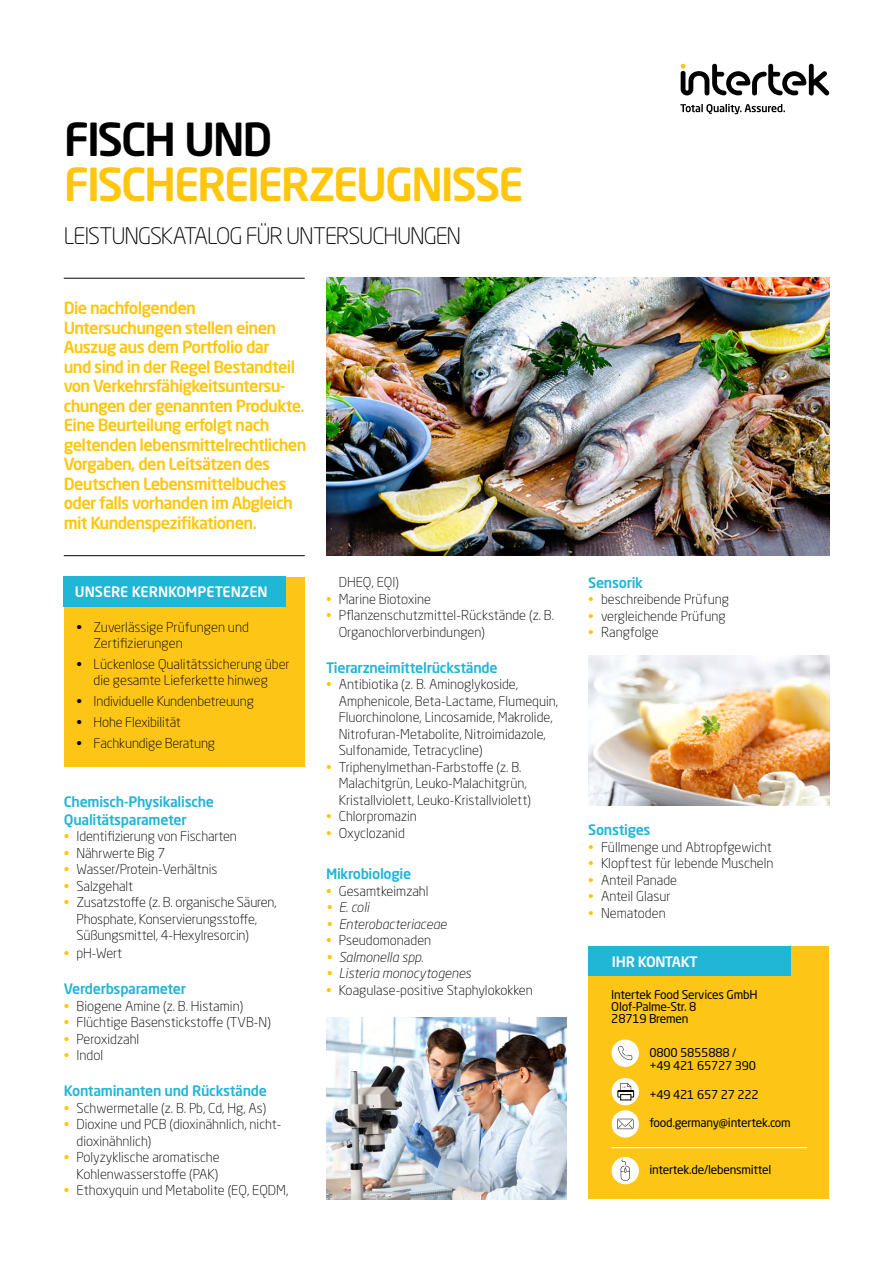
<style>
.page{position:relative;width:893px;height:1263px;background:#fff}
.page>*{position:absolute;margin:0;border:0;box-sizing:border-box;transform-origin:0 0}
.t1{font:500 45px "Neo Sans Std";letter-spacing:-.055em;color:#ffc60b}
.t2{font:500 45px "Neo Sans Std";letter-spacing:-.05em;color:#000}
.t3{font:300 22.5px "Neo Sans Std";letter-spacing:-.05em;color:#000}
.t4{font:500 16.5px/19.5px "Neo Sans Std";letter-spacing:-.04em;color:#ffc60b}
.t5{font:500 14.25px/18px "Neo Sans Std";letter-spacing:-.02em;color:#21b5d6}
.t6{font:500 14.25px "Neo Sans Std";color:#fff}
.t7{font:500 14.25px "Neo Sans Std";letter-spacing:-.025em;color:#fff}
.t8{font:300 13.5px/16.5px "Neo Sans Std";color:#000}
.t9{font:italic 300 13.5px "Neo Sans Std";color:#000}
.t10{font:12px/12px "Neo Sans Std";letter-spacing:-.02em;color:#000}
.s1{color:#ffc60b}
</style>
<div class="page">
<img style="left:326px;top:278px;width:503px;height:277px">
<svg style="left:680px;top:104px;width:105px;height:10px"></svg>
<svg style="left:681px;top:64px;width:148px;height:31px"></svg>
<div style="left:64px;top:577px;width:241px;height:189px;background:#fdc616"></div>
<div style="left:64px;top:577px;width:222px;height:30px;background:#21b5d6"></div>
<div style="left:588px;top:946px;width:241px;height:253px;background:#fdc616"></div>
<div style="left:588px;top:946px;width:203px;height:30px;background:#21b5d6"></div>
<hr style="left:612px;top:1147px;width:195px;height:1px;background:#fff">
<div style="left:612px;top:1039px;width:27px;height:28px;background:#fff;border-radius:50%"></div>
<svg style="left:618px;top:1046px;width:14px;height:14px"></svg>
<svg style="left:612px;top:1110px;width:27px;height:27px"></svg>
<svg style="left:617px;top:1119px;width:16px;height:10px"></svg>
<div style="left:612px;top:1157px;width:27px;height:27px;background:#fff;border-radius:50%"></div>
<svg style="left:621px;top:1160px;width:9px;height:21px"></svg>
<svg style="left:612px;top:1078px;width:27px;height:27px"></svg>
<svg style="left:618px;top:1083px;width:16px;height:17px"></svg>
<hr style="left:64px;top:278px;width:241px;height:1px;background:#000">
<hr style="left:64px;top:555px;width:241px;height:1px;background:#000">
<img style="left:326px;top:1018px;width:241px;height:181px">
<img style="left:588px;top:655px;width:241px;height:150px">
<h1 class="t2" style="left:64px;top:111px;width:210px">FISCH UND</h1>
<h1 class="t1" style="left:64px;top:156px;width:462px">FISCHEREIERZEUGNISSE</h1>
<h2 class="t3" style="left:64px;top:223px;width:399px">LEISTUNGSKATALOG FÜR UNTERSUCHUNGEN</h2>
<p class="t4" style="left:64px;top:298px;width:244px">Die nachfolgenden<br>Untersuchungen stellen einen<br>Auszug aus dem Portfolio dar<br>und sind in der Regel Bestandteil von Verkehrsfähigkeitsuntersu&shy;chungen der genannten Produkte.<br>Eine Beurteilung erfolgt nach geltenden lebensmittelrechtlichen<br>Vorgaben, den Leitsätzen des<br>Deutschen Lebensmittelbuches oder falls vorhanden im Abgleich mit Kundenspezifikationen.</p>
<p class="t6" style="left:75px;top:583px;width:194px">UNSERE KERNKOMPETENZEN</p>
<p class="t8" style="left:94px;top:618px;width:157px;text-indent:-17px">• Zuverlässige Prüfungen und<br>Zertifizierungen</p>
<p class="t8" style="left:77px;top:655px;width:215px;text-align:center">• Lückenlose Qualitätssicherung über die gesamte Lieferkette hinweg</p>
<p class="t8" style="left:77px;top:693px;width:179px">• Individuelle Kundenbetreuung</p>
<p class="t8" style="left:77px;top:713px;width:106px">• Hohe Flexibilität</p>
<p class="t8" style="left:77px;top:734px;width:140px">• Fachkundige Beratung</p>
<p class="t5" style="left:64px;top:792px;width:152px">Chemisch-Physikalische<br>Qualitätsparameter</p>
<p class="t8" style="left:64px;top:828px;width:175px"><span class="s1">•</span> Identifizierung von Fischarten</p>
<p class="t8" style="left:64px;top:844px;width:103px"><span class="s1">•</span> Nährwerte Big 7</p>
<p class="t8" style="left:64px;top:861px;width:155px"><span class="s1">•</span> Wasser/Protein-Verhältnis</p>
<p class="t8" style="left:64px;top:877px;width:71px"><span class="s1">•</span> Salzgehalt</p>
<p class="t8" style="left:77px;top:894px;width:202px;text-indent:-13px"><span class="s1">•</span> Zusatzstoffe (z. B. organische Säuren,<br>Phosphate, Konservierungsstoffe,<br>Süßungsmittel, 4-Hexylresorcin)</p>
<p class="t8" style="left:64px;top:945px;width:60px"><span class="s1">•</span> pH-Wert</p>
<p class="t5" style="left:64px;top:979px;width:124px">Verderbsparameter</p>
<p class="t8" style="left:64px;top:997px;width:181px"><span class="s1">•</span> Biogene Amine (z. B. Histamin)</p>
<p class="t8" style="left:64px;top:1014px;width:209px"><span class="s1">•</span> Flüchtige Basenstickstoffe (TVB-N)</p>
<p class="t8" style="left:64px;top:1030px;width:77px"><span class="s1">•</span> Peroxidzahl</p>
<p class="t8" style="left:64px;top:1047px;width:41px"><span class="s1">•</span> Indol</p>
<p class="t5" style="left:64px;top:1081px;width:205px">Kontaminanten und Rückstände</p>
<p class="t8" style="left:64px;top:1099px;width:204px"><span class="s1">•</span> Schwermetalle (z. B. Pb, Cd, Hg, As)</p>
<p class="t8" style="left:77px;top:1116px;width:207px;text-indent:-13px"><span class="s1">•</span> Dioxine und PCB (dioxinähnlich, nicht&shy;dioxinähnlich)</p>
<p class="t8" style="left:64px;top:1149px;width:157px;text-align:right"><span class="s1">•</span> Polyzyklische aromatische<br>Kohlenwasserstoffe (PAK)</p>
<p class="t8" style="left:64px;top:1182px;width:226px"><span class="s1">•</span> Ethoxyquin und Metabolite (EQ, EQDM,</p>
<p class="t8" style="left:339px;top:574px;width:62px">DHEQ, EQI)</p>
<p class="t8" style="left:326px;top:590px;width:107px"><span class="s1">•</span> Marine Biotoxine</p>
<p class="t8" style="left:339px;top:607px;width:217px;text-indent:-13px"><span class="s1">•</span> Pflanzenschutzmittel-Rückstände (z. B.<br>Organochlorverbindungen)</p>
<p class="t5" style="left:326px;top:658px;width:173px">Tierarzneimittelrückstände</p>
<p class="t8" style="left:339px;top:676px;width:221px;text-indent:-13px"><span class="s1">•</span> Antibiotika (z. B. Aminoglykoside, Amphenicole, Beta-Lactame, Flumequin, Fluorchinolone, Lincosamide, Makrolide, Nitrofuran-Metabolite, Nitroimidazole, Sulfonamide, Tetracycline)</p>
<p class="t8" style="left:339px;top:758px;width:194px;text-indent:-13px"><span class="s1">•</span> Triphenylmethan-Farbstoffe (z. B.<br>Malachitgrün, Leuko-Malachitgrün,<br>Kristallviolett, Leuko-Kristallviolett)</p>
<p class="t8" style="left:326px;top:808px;width:92px"><span class="s1">•</span> Chlorpromazin</p>
<p class="t8" style="left:326px;top:824px;width:80px"><span class="s1">•</span> Oxyclozanid</p>
<p class="t5" style="left:326px;top:865px;width:87px">Mikrobiologie</p>
<p class="t8" style="left:326px;top:883px;width:104px"><span class="s1">•</span> Gesamtkeimzahl</p>
<p class="t9" style="left:326px;top:899px;width:45px"><span class="s1">•</span> E. coli</p>
<p class="t9" style="left:326px;top:916px;width:122px"><span class="s1">•</span> Enterobacteriaceae</p>
<p class="t8" style="left:326px;top:932px;width:107px"><span class="s1">•</span> Pseudomonaden</p>
<p class="t9" style="left:326px;top:949px;width:99px"><span class="s1">•</span> Salmonella spp.</p>
<p class="t9" style="left:326px;top:965px;width:147px"><span class="s1">•</span> Listeria monocytogenes</p>
<p class="t8" style="left:326px;top:982px;width:208px"><span class="s1">•</span> Koagulase-positive Staphylokokken</p>
<p class="t5" style="left:588px;top:573px;width:56px">Sensorik</p>
<p class="t8" style="left:588px;top:591px;width:142px"><span class="s1">•</span> beschreibende Prüfung</p>
<p class="t8" style="left:588px;top:607px;width:139px"><span class="s1">•</span> vergleichende Prüfung</p>
<p class="t8" style="left:588px;top:624px;width:72px"><span class="s1">•</span> Rangfolge</p>
<p class="t5" style="left:588px;top:821px;width:64px">Sonstiges</p>
<p class="t8" style="left:588px;top:838px;width:185px"><span class="s1">•</span> Füllmenge und Abtropfgewicht</p>
<p class="t8" style="left:588px;top:855px;width:187px"><span class="s1">•</span> Klopftest für lebende Muscheln</p>
<p class="t8" style="left:588px;top:871px;width:90px"><span class="s1">•</span> Anteil Panade</p>
<p class="t8" style="left:588px;top:888px;width:84px"><span class="s1">•</span> Anteil Glasur</p>
<p class="t8" style="left:588px;top:904px;width:79px"><span class="s1">•</span> Nematoden</p>
<p class="t7" style="left:612px;top:952px;width:87px">IHR KONTAKT</p>
<p class="t10" style="left:611px;top:988px;width:148px">Intertek Food Services GmbH<br>Olof-Palme-Str. 8<br>28719 Bremen</p>
<p class="t10" style="left:649px;top:1045px;width:108px;line-height:13.5px">0800 5855888 / +49 421 65727 390</p>
<p class="t10" style="left:649px;top:1088px;width:111px">+49 421 657 27 222</p>
<p class="t10" style="left:649px;top:1116px;width:143px">food.germany@intertek.com</p>
<p class="t10" style="left:649px;top:1164px;width:124px">intertek.de/lebensmittel</p>
</div>
